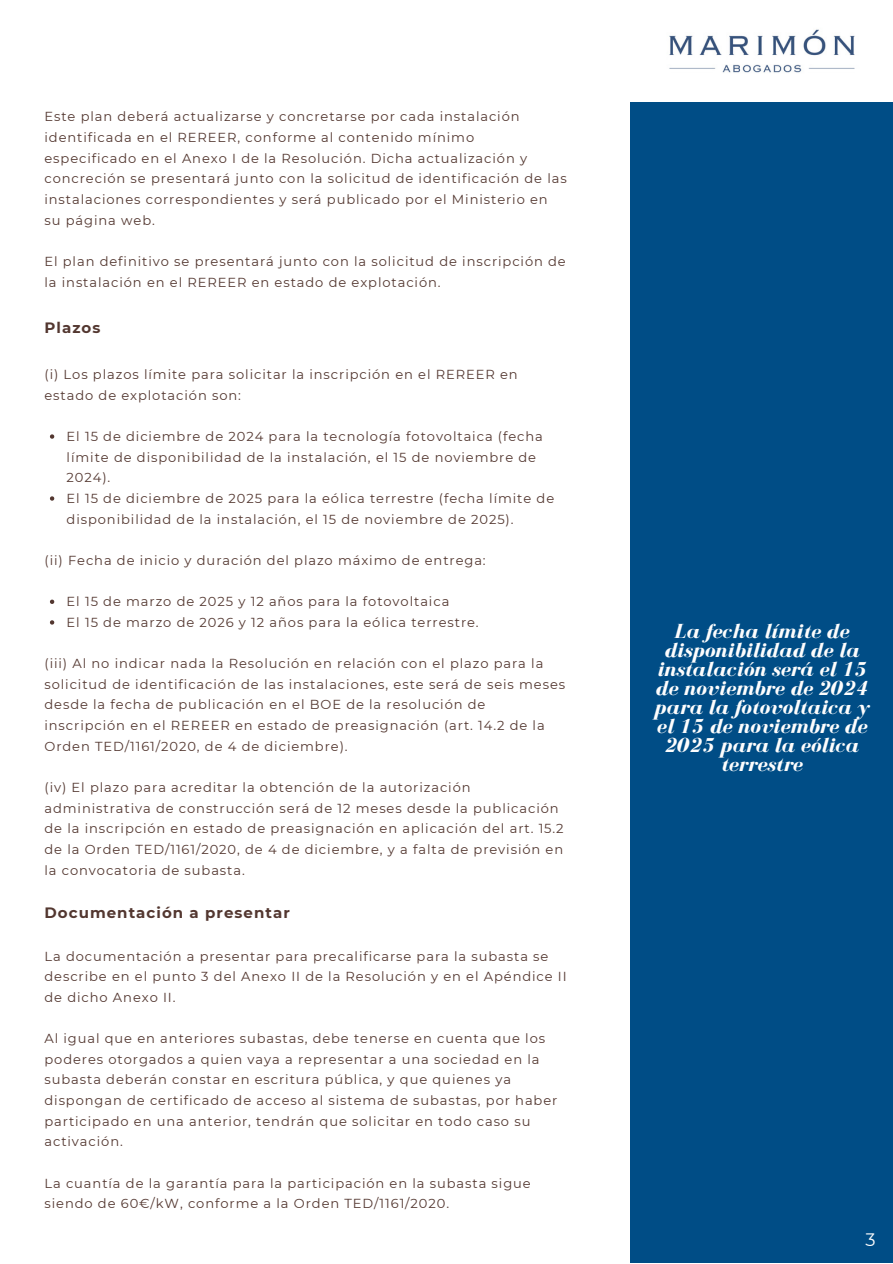
<style>
.page{position:relative;width:893px;height:1264px;background:#fff}
.page>*{position:absolute;margin:0;border:0;box-sizing:border-box;transform-origin:0 0}
.t1{font:italic 700 21px/19px "Bodoni FLF";color:#fdfdfd;text-align:center}
.t2{font:18px "Montserrat";color:#fdfdfd}
.t3{font:700 15px "Montserrat";letter-spacing:.07em;color:#533730}
.t4{font:13.05px/20.7px "Montserrat";letter-spacing:.07em;color:#533730}
</style>
<div class="page">
<div style="left:630px;top:9px;width:262px;height:1253px;background:#004d86"></div>
<img style="left:630px;top:9px;width:262px;height:92px">
<svg style="left:50px;top:434px;width:4px;height:5px"></svg>
<svg style="left:50px;top:496px;width:4px;height:4px"></svg>
<svg style="left:50px;top:599px;width:4px;height:5px"></svg>
<svg style="left:50px;top:620px;width:4px;height:4px"></svg>
<p class="t4" style="left:44px;top:106px;width:523px">Este plan deberá actualizarse y concretarse por cada instalación identificada en el REREER, conforme al contenido mínimo especificado en el Anexo I de la Resolución. Dicha actualización y concreción se presentará junto con la solicitud de identificación de las instalaciones correspondientes y será publicado por el Ministerio en su página web.</p>
<p class="t4" style="left:44px;top:251px;width:523px">El plan definitivo se presentará junto con la solicitud de inscripción de la instalación en el REREER en estado de explotación.</p>
<p class="t3" style="left:44px;top:319px;width:57px">Plazos</p>
<p class="t4" style="left:44px;top:364px;width:474px">(i) Los plazos límite para solicitar la inscripción en el REREER en estado de explotación son:</p>
<p class="t4" style="left:67px;top:426px;width:489px">El 15 de diciembre de 2024 para la tecnología fotovoltaica (fecha límite de disponibilidad de la instalación, el 15 de noviembre de 2024).<br>El 15 de diciembre de 2025 para la eólica terrestre (fecha límite de disponibilidad de la instalación, el 15 de noviembre de 2025).</p>
<p class="t4" style="left:44px;top:550px;width:442px">(ii) Fecha de inicio y duración del plazo máximo de entrega:</p>
<p class="t4" style="left:67px;top:591px;width:413px">El 15 de marzo de 2025 y 12 años para la fotovoltaica<br>El 15 de marzo de 2026 y 12 años para la eólica terrestre.</p>
<p class="t4" style="left:44px;top:653px;width:522px">(iii) Al no indicar nada la Resolución en relación con el plazo para la solicitud de identificación de las instalaciones, este será de seis meses desde la fecha de publicación en el BOE de la resolución de inscripción en el REREER en estado de preasignación (art. 14.2 de la Orden TED/1161/2020, de 4 de diciembre).</p>
<p class="t4" style="left:44px;top:777px;width:520px">(iv) El plazo para acreditar la obtención de la autorización administrativa de construcción será de 12 meses desde la publicación de la inscripción en estado de preasignación en aplicación del art. 15.2 de la Orden TED/1161/2020, de 4 de diciembre, y a falta de previsión en la convocatoria de subasta.</p>
<p class="t3" style="left:44px;top:903px;width:247px">Documentación a presentar</p>
<p class="t4" style="left:44px;top:945px;width:523px">La documentación a presentar para precalificarse para la subasta se describe en el punto 3 del Anexo II de la Resolución y en el Apéndice II de dicho Anexo II.</p>
<p class="t4" style="left:44px;top:1028px;width:514px">Al igual que en anteriores subastas, debe tenerse en cuenta que los poderes otorgados a quien vaya a representar a una sociedad en la subasta deberán constar en escritura pública, y que quienes ya dispongan de certificado de acceso al sistema de subastas, por haber participado en una anterior, tendrán que solicitar en todo caso su activación.</p>
<p class="t4" style="left:44px;top:1172px;width:488px">La cuantía de la garantía para la participación en la subasta sigue siendo de 60€/kW, conforme a la Orden TED/1161/2020.</p>
<h1 class="t1" style="left:654px;top:621px;width:217px">La fecha límite de disponibilidad de la instalación será el 15 de noviembre de 2024 para la fotovoltaica y el 15 de noviembre de<br>2025 para la eólica terrestre</h1>
<h2 class="t2" style="left:865px;top:1227px;width:12px">3</h2>
</div>
